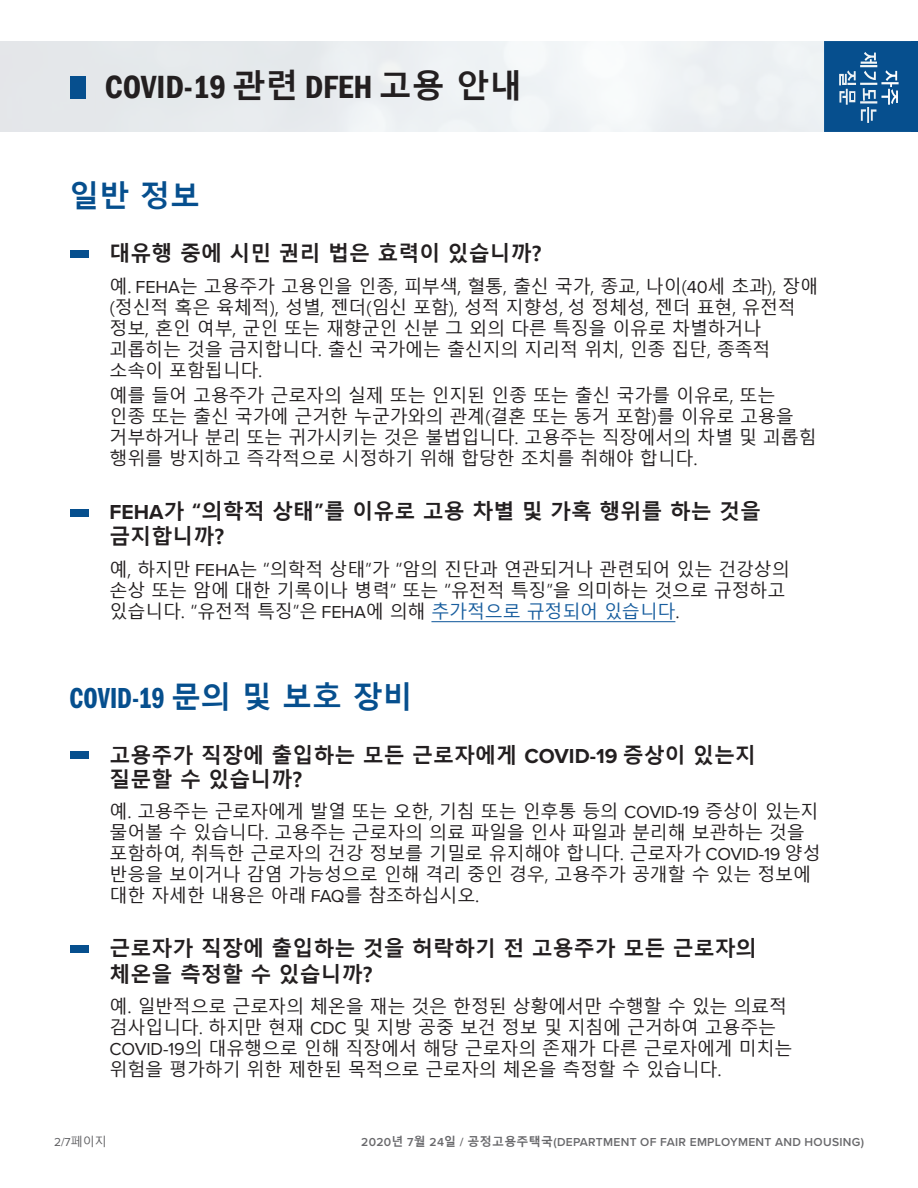
<style>
.page{position:relative;width:918px;height:1188px;background:#fff}
.page>*{position:absolute;margin:0;border:0;box-sizing:border-box;transform-origin:0 0}
.t1{font:600 condensed 33px "Franklin Gothic";color:#231f20}
.t2{font:30px "Franklin Gothic LT Pro Dm Cm";color:#064f8e}
.t3{font:700 30px "Malgun Gothic";color:#064f8e}
.t4{font:700 21px/25.5px "Malgun Gothic";color:#231f20}
.t5{font:18px/21px "Malgun Gothic";letter-spacing:-.01em;color:#231f20}
.t6{font:600 12px "Proxima Nova";letter-spacing:.025em;color:#69696c}
.t7{font:12px "Proxima Nova";color:#5f5f62}
.s1{font-family:"Malgun Gothic";font-weight:700;font-stretch:normal}
.s2{font-family:"Proxima Nova"}
.s3{color:#175d9e}
.s4{font-family:"Malgun Gothic";font-weight:700}
.s5{font-family:"Malgun Gothic"}
</style>
<div class="page">
<div style="left:70px;top:251px;width:19px;height:7px;background:#064f8e"></div>
<div style="left:70px;top:752px;width:19px;height:7px;background:#064f8e"></div>
<div style="left:70px;top:510px;width:19px;height:7px;background:#064f8e"></div>
<div style="left:70px;top:945px;width:19px;height:7px;background:#064f8e"></div>
<hr style="left:431px;top:621px;width:244px;height:1px;background:#175d9e">
<div style="left:0;top:41px;width:918px;height:91px;background:#ebeff2"></div>
<div style="left:70px;top:76px;width:16px;height:22px;background:#064f8e"></div>
<svg style="left:824px;top:41px;width:94px;height:91px"></svg>
<p class="t1" style="left:105px;top:65px;width:419px">COVID-19 <span class="s1">관련</span> DFEH <span class="s1">고용 안내</span></p>
<p class="t3" style="left:70px;top:179px;width:132px">일반 정보</p>
<p class="t4" style="left:110px;top:241px;width:433px">대유행 중에 시민 권리 법은 효력이 있습니까?</p>
<p class="t5" style="left:110px;top:276px;width:710px">예. <span class="s2">FEHA</span>는 고용주가 고용인을 인종, 피부색, 혈통, 출신 국가, 종교, 나이(<span class="s2">40</span>세 초과 ,) 장애 (정신적 혹은 육체적 ,) 성별, 젠더(임신 포함 ,) 성적 지향성 성, 정체성, 젠더 표현, 유전적 정보, 혼인 여부, 군인 또는 재향군인 신분 그 외의 다른 특징을 이유로 차별하거나 괴롭히는 것을 금지합니다. 출신 국가에는 출신지의 지리적 위치, 인종 집단, 종족적 소속이 포함됩니다.</p>
<p class="t5" style="left:110px;top:386px;width:708px">예를 들어 고용주가 근로자의 실제 또는 인지된 인종 또는 출신 국가를 이유로, 또는<br>인종 또는 출신 국가에 근거한 누군가와의 관계(결혼 또는 동거 포함 를) 이유로 고용을 거부하거나 분리 또는 귀가시키는 것은 불법입니다. 고용주는 직장에서의 차별 및 괴롭힘 행위를 방지하고 즉각적으로 시정하기 위해 합당한 조치를 취해야 합니다.</p>
<p class="t4" style="left:110px;top:499px;width:653px"><span class="s2">FEHA</span>가 “의학적 상태 를” 이유로 고용 차별 및 가혹 행위를 하는 것을 금지합니까?</p>
<p class="t5" style="left:110px;top:560px;width:682px">예, 하지만 <span class="s2">FEHA</span>는 “의학적 상태 가” “암의 진단과 연관되거나 관련되어 있는 건강상의 손상 또는 암에 대한 기록이나 병력” 또는 “유전적 특징 을” 의미하는 것으로 규정하고 있습니다 “. 유전적 특징 은” <span class="s2">FEHA</span>에 의해 <span class="s3">추가적으로 규정되어 있습니다</span>.</p>
<p class="t2" style="left:70px;top:682px;width:345px">COVID-19 <span class="s4">문의 및 보호 장비</span></p>
<p class="t4" style="left:110px;top:743px;width:648px;line-height:24px">고용주가 직장에 출입하는 모든 근로자에게 <span class="s2">COVID-19</span> 증상이 있는지 질문할 수 있습니까?</p>
<p class="t5" style="left:110px;top:802px;width:713px">예. 고용주는 근로자에게 발열 또는 오한, 기침 또는 인후통 등의 <span class="s2">COVID-19</span> 증상이 있는지 물어볼 수 있습니다. 고용주는 근로자의 의료 파일을 인사 파일과 분리해 보관하는 것을 포함하여, 취득한 근로자의 건강 정보를 기밀로 유지해야 합니다. 근로자가 <span class="s2">COVID-19</span> 양성 반응을 보이거나 감염 가능성으로 인해 격리 중인 경우, 고용주가 공개할 수 있는 정보에 대한 자세한 내용은 아래 <span class="s2">FAQ</span>를 참조하십시오.</p>
<p class="t4" style="left:110px;top:936px;width:649px">근로자가 직장에 출입하는 것을 허락하기 전 고용주가 모든 근로자의 체온을 측정할 수 있습니까?</p>
<p class="t5" style="left:110px;top:997px;width:684px">예. 일반적으로 근로자의 체온을 재는 것은 한정된 상황에서만 수행할 수 있는 의료적 검사입니다. 하지만 현재 <span class="s2">CDC</span> 및 지방 공중 보건 정보 및 지침에 근거하여 고용주는 <span class="s2">COVID-19</span>의 대유행으로 인해 직장에서 해당 근로자의 존재가 다른 근로자에게 미치는 위험을 평가하기 위한 제한된 목적으로 근로자의 체온을 측정할 수 있습니다.</p>
<p class="t7" style="left:54px;top:1133px;width:54px">2/7<span class="s5">페이지</span></p>
<p class="t6" style="left:361px;top:1133px;width:504px">2020<span class="s4">년 월</span>7 24<span class="s4">일</span> / <span class="s4">공정고용주택국</span>(DEPARTMENT OF FAIR EMPLOYMENT AND HOUSING(</p>
</div>
